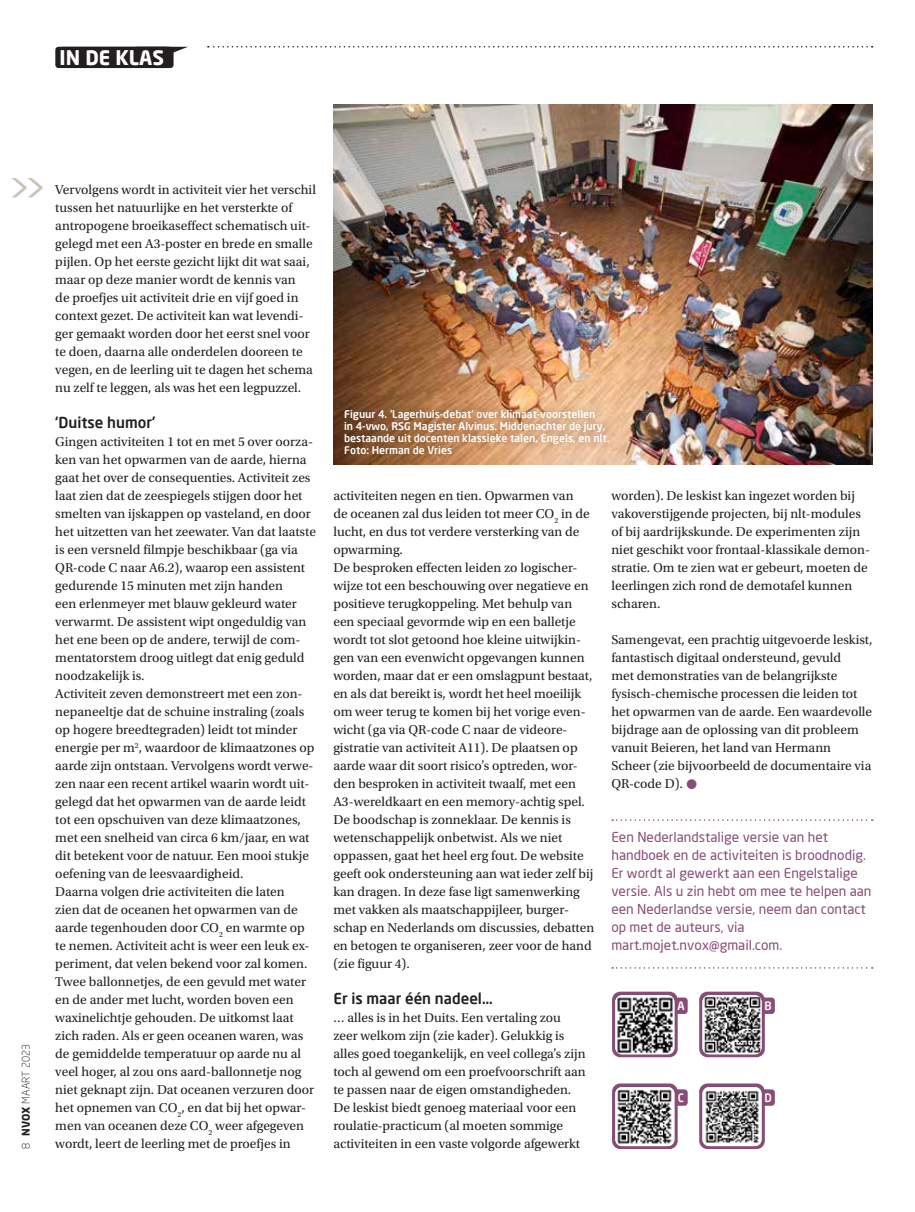
<style>
.page{position:relative;width:915px;height:1212px;background:#fff}
.page>*{position:absolute;margin:0;border:0;box-sizing:border-box;transform-origin:0 0}
.t1{font:39px "Neo Sans";color:#c8c2b7}
.t2{font:700 19.8px "Neo Sans";color:#fff}
.t3{font:500 15px "Neo Sans";color:#231f20}
.t4{font:13.5px/18px "Utopia Std";color:#231f20}
.t5{font:13.5px/18px "Neo Sans";color:#884d77}
.t6{font:500 11.55px "Neo Sans";color:#fff;scale:.96 1}
.t7{font:500 10.5px/12px "Neo Sans";color:#fff}
.t8{font:300 10.5px "Neo Sans";color:#231f20}
.s1{font-weight:700}
</style>
<div class="page">
<svg style="left:612px;top:819px;width:260px;height:2px"></svg>
<svg style="left:612px;top:967px;width:260px;height:2px"></svg>
<svg style="left:208px;top:46px;width:664px;height:2px"></svg>
<svg style="left:699px;top:1083px;width:65px;height:66px"></svg>
<svg style="left:699px;top:992px;width:65px;height:65px"></svg>
<svg style="left:612px;top:1083px;width:65px;height:66px"></svg>
<svg style="left:612px;top:992px;width:65px;height:65px"></svg>
<div style="left:751px;top:1089px;width:23px;height:17px;background:#884d77;border-radius:3px"></div>
<div style="left:751px;top:997px;width:23px;height:17px;background:#884d77;border-radius:3px"></div>
<div style="left:664px;top:1089px;width:23px;height:17px;background:#884d77;border-radius:3px"></div>
<div style="left:664px;top:997px;width:23px;height:17px;background:#884d77;border-radius:3px"></div>
<img style="left:702px;top:1087px;width:59px;height:59px">
<img style="left:702px;top:995px;width:59px;height:59px">
<img style="left:615px;top:1087px;width:59px;height:59px">
<img style="left:615px;top:995px;width:59px;height:59px">
<img style="left:333px;top:105px;width:539px;height:359px">
<div style="left:336px;top:403px;width:280px;height:59px;background:#231f20;opacity:.38"></div>
<svg style="left:172px;top:47px;width:16px;height:12px"></svg>
<div style="left:55px;top:47px;width:114px;height:21px;background:#231f20;border-radius:3px"></div>
<div style="left:60px;top:47px;width:113px;height:21px;background:#231f20;border-radius:3px"></div>
<h2 class="t2" style="left:60px;top:45px;width:106px">IN DE KLAS</h2>
<h1 class="t1" style="left:8px;top:165px;width:41px">&gt;&gt;</h1>
<p class="t8" style="left:20px;top:1149px;width:106px;rotate:-90deg">8 <span class="s1">NVOX</span> MAART 2023</p>
<p class="t4" style="left:55px;top:181px;width:262px">Vervolgens wordt in activiteit vier het verschil tussen het natuurlijke en het versterkte of antropogene broeikaseffect schematisch uit&shy;gelegd met een A3-poster en brede en smalle pijlen. Op het eerste gezicht lijkt dit wat saai, maar op deze manier wordt de kennis van<br>de proefjes uit activiteit drie en vijf goed in context gezet. De activiteit kan wat levendi&shy;ger gemaakt worden door het eerst snel voor te doen, daarna alle onderdelen dooreen te vegen, en de leerling uit te dagen het schema nu zelf te leggen, als was het een legpuzzel.</p>
<p class="t3" style="left:55px;top:413px;width:101px">‘Duitse humor’</p>
<p class="t4" style="left:55px;top:433px;width:262px">Gingen activiteiten 1 tot en met 5 over oorza&shy;ken van het opwarmen van de aarde, hierna gaat het over de consequenties. Activiteit zes laat zien dat de zeespiegels stijgen door het smelten van ijskappen op vasteland, en door het uitzetten van het zeewater. Van dat laatste is een versneld filmpje beschikbaar (ga via QR-code C naar A6.2), waarop een assistent gedurende 15 minuten met zijn handen<br>een erlenmeyer met blauw gekleurd water verwarmt. De assistent wipt ongeduldig van het ene been op de andere, terwijl de com&shy;mentatorstem droog uitlegt dat enig geduld noodzakelijk is.<br>Activiteit zeven demonstreert met een zon&shy;nepaneeltje dat de schuine instraling (zoals op hogere breedtegraden) leidt tot minder energie per m<sup>2</sup>, waardoor de klimaatzones op aarde zijn ontstaan. Vervolgens wordt verwe&shy;zen naar een recent artikel waarin wordt uit&shy;gelegd dat het opwarmen van de aarde leidt tot een opschuiven van deze klimaatzones, met een snelheid van circa 6 km/jaar, en wat dit betekent voor de natuur. Een mooi stukje oefening van de leesvaardigheid.<br>Daarna volgen drie activiteiten die laten<br>zien dat de oceanen het opwarmen van de aarde tegenhouden door CO<sub>2</sub> en warmte op te nemen. Activiteit acht is weer een leuk ex&shy;periment, dat velen bekend voor zal komen.<br>Twee ballonnetjes, de een gevuld met water en de ander met lucht, worden boven een waxinelichtje gehouden. De uitkomst laat zich raden. Als er geen oceanen waren, was de gemiddelde temperatuur op aarde nu al veel hoger, al zou ons aard-ballonnetje nog niet geknapt zijn. Dat oceanen verzuren door het opnemen van CO<sub>2</sub>, en dat bij het opwar&shy;men van oceanen deze CO<sub>2</sub> weer afgegeven wordt, leert de leerling met de proefjes in</p>
<p class="t7" style="left:344px;top:408px;width:267px">Figuur 4. ‘Lagerhuis-debat’ over klimaat-voorstellen<br>in 4-vwo, RSG Magister Alvinus. Middenachter de jury, bestaande uit docenten klassieke talen, Engels, en nlt.<br>Foto: Herman de Vries</p>
<p class="t4" style="left:333px;top:487px;width:262px">activiteiten negen en tien. Opwarmen van<br>de oceanen zal dus leiden tot meer CO<sub>2</sub> in de lucht, en dus tot verdere versterking van de opwarming.<br>De besproken effecten leiden zo logischer&shy;wijze tot een beschouwing over negatieve en positieve terugkoppeling. Met behulp van een speciaal gevormde wip en een balletje wordt tot slot getoond hoe kleine uitwijkin&shy;gen van een evenwicht opgevangen kunnen worden, maar dat er een omslagpunt bestaat, en als dat bereikt is, wordt het heel moeilijk om weer terug te komen bij het vorige even&shy;wicht (ga via QR-code C naar de videore&shy;gistratie van activiteit A11). De plaatsen op aarde waar dit soort risico’s optreden, wor&shy;den besproken in activiteit twaalf, met een A3-wereldkaart en een memory-achtig spel.<br>De boodschap is zonneklaar. De kennis is wetenschappelijk onbetwist. Als we niet oppassen, gaat het heel erg fout. De website geeft ook ondersteuning aan wat ieder zelf bij kan dragen. In deze fase ligt samenwerking met vakken als maatschappijleer, burger&shy;schap en Nederlands om discussies, debatten en betogen te organiseren, zeer voor de hand (zie figuur 4).</p>
<p class="t3" style="left:333px;top:989px;width:161px">Er is maar één nadeel…</p>
<p class="t4" style="left:333px;top:1009px;width:254px">… alles is in het Duits. Een vertaling zou zeer welkom zijn (zie kader). Gelukkig is alles goed toegankelijk, en veel collega’s zijn toch al gewend om een proefvoorschrift aan te passen naar de eigen omstandigheden.<br>De leskist biedt genoeg materiaal voor een roulatie-practicum (al moeten sommige activiteiten in een vaste volgorde afgewerkt</p>
<p class="t4" style="left:611px;top:487px;width:260px">worden). De leskist kan ingezet worden bij vakoverstijgende projecten, bij nlt-modules of bij aardrijkskunde. De experimenten zijn niet geschikt voor frontaal-klassikale demon&shy;stratie. Om te zien wat er gebeurt, moeten de leerlingen zich rond de demotafel kunnen scharen.</p>
<p class="t4" style="left:611px;top:631px;width:262px">Samengevat, een prachtig uitgevoerde leskist, fantastisch digitaal ondersteund, gevuld<br>met demonstraties van de belangrijkste fysisch-chemische processen die leiden tot het opwarmen van de aarde. Een waardevolle bijdrage aan de oplossing van dit probleem vanuit Beieren, het land van Hermann Scheer (zie bijvoorbeeld de documentaire via QR-code D).</p>
<p class="t5" style="left:611px;top:828px;width:261px">Een Nederlandstalige versie van het handboek en de activiteiten is broodnodig.<br>Er wordt al gewerkt aan een Engelstalige versie. Als u zin hebt om mee te helpen aan een Nederlandse versie, neem dan contact op met de auteurs, via mart.mojet.nvox@gmail.com.</p>
<p class="t6" style="left:677px;top:998px;width:9px">A</p>
<p class="t6" style="left:677px;top:1090px;width:8px">C</p>
<p class="t6" style="left:764px;top:998px;width:9px">B</p>
<p class="t6" style="left:764px;top:1090px;width:9px">D</p>
</div>
